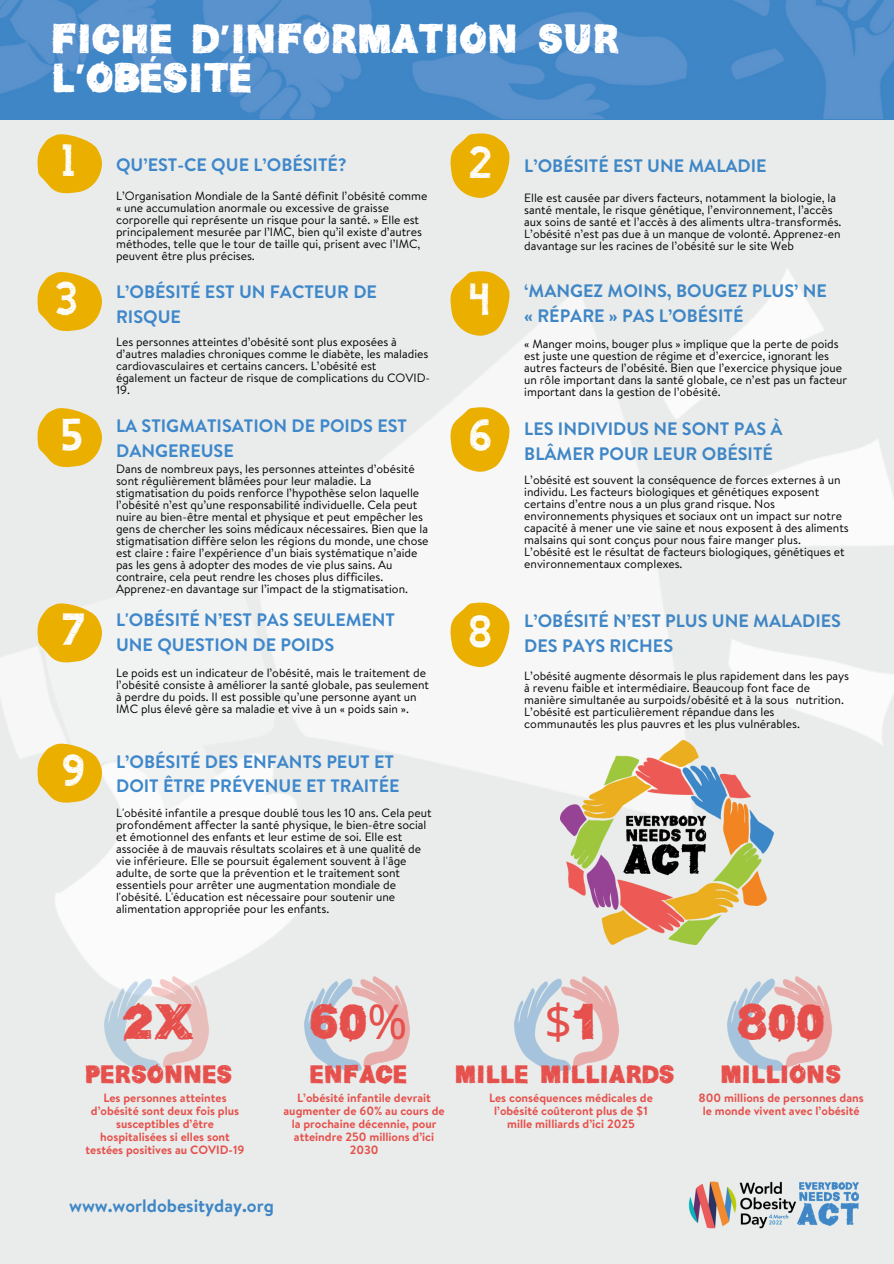
<style>
.page{position:relative;width:894px;height:1264px;background:#fff}
.page>*{position:absolute;margin:0;border:0;box-sizing:border-box;transform-origin:0 0}
.t1{font:48px "Helv Children";color:#e6504c}
.t2{font:48px "Noto Sans";color:#e6504c}
.t3{font:39px/38.2px "Helv Children";color:#fff}
.t4{font:31.95px "Illuminate";color:#fff}
.t5{font:24px "Helv Children";color:#e6504c}
.t6{font:23.4px "Helv Children";color:#fff}
.t7{font:700 18px/24.8px "Brandon Text";color:#3e87cb}
.t8{font:700 18px/24.8px "Brandon Text";color:#3f86c6}
.t9{font:12px/12px "Brandon Text";color:#000}
.t10{font:700 12px/13px "Brandon Text";color:#e6504c;text-align:center}
.s1{font-family:"Noto Sans"}
.s2{font-family:"Helv Children"}
</style>
<div class="page">
<div style="left:0;top:0;width:893px;height:1263px;background:#e9ecea"></div>
<svg style="left:37px;top:134px;width:65px;height:60px"></svg>
<svg style="left:450px;top:133px;width:60px;height:65px"></svg>
<img style="left:0;top:269px;width:893px;height:708px">
<svg style="left:36px;top:269px;width:67px;height:64px"></svg>
<svg style="left:448px;top:269px;width:64px;height:68px"></svg>
<svg style="left:36px;top:405px;width:67px;height:64px"></svg>
<svg style="left:448px;top:405px;width:64px;height:68px"></svg>
<svg style="left:36px;top:600px;width:67px;height:65px"></svg>
<svg style="left:448px;top:600px;width:64px;height:68px"></svg>
<svg style="left:36px;top:741px;width:67px;height:64px"></svg>
<img style="left:0;top:0;width:893px;height:119px">
<img style="left:103px;top:972px;width:108px;height:99px">
<img style="left:303px;top:972px;width:108px;height:99px">
<img style="left:512px;top:972px;width:108px;height:99px">
<img style="left:725px;top:972px;width:108px;height:99px">
<img style="left:688px;top:1181px;width:172px;height:48px">
<img style="left:560px;top:741px;width:213px;height:203px">
<p class="t3" style="left:51px;top:24px;width:570px">FICHE D'INFORMATION SUR<br>L'OBESITE</p>
<p class="t6" style="left:150px;top:43px;width:8px">,</p>
<p class="t6" style="left:238px;top:43px;width:8px">,</p>
<p class="t4" style="left:63px;top:143px;width:14px">1</p>
<p class="t7" style="left:116px;top:151px;width:232px">QU’EST-CE QUE L’OBÉSITÉ?</p>
<p class="t4" style="left:470px;top:144px;width:24px">2</p>
<p class="t8" style="left:524px;top:153px;width:244px">L’OBÉSITÉ EST UNE MALADIE</p>
<p class="t9" style="left:116px;top:189px;width:312px">L’Organisation Mondiale de la Santé définit l’obésité comme « une accumulation anormale ou excessive de graisse corporelle qui représente un risque pour la santé. » Elle est principalement mesurée par l’IMC, bien qu’il existe d’autres méthodes, telle que le tour de taille qui, prisent avec l’IMC, peuvent être plus précises.</p>
<p class="t9" style="left:524px;top:192px;width:319px">Elle est causée par divers facteurs, notamment la biologie, la santé mentale, le risque génétique, l’environnement, l’accès aux soins de santé et l’accès à des aliments ultra-transformés.<br>L’obésité n’est pas due à un manque de volonté. Apprenez-en davantage sur les racines de l’obésité sur le site Web</p>
<p class="t4" style="left:56px;top:281px;width:23px">3</p>
<p class="t7" style="left:116px;top:279px;width:262px">L’OBÉSITÉ EST UN FACTEUR DE<br>RISQUE</p>
<p class="t4" style="left:470px;top:282px;width:22px">4</p>
<p class="t8" style="left:524px;top:278px;width:304px">‘MANGEZ MOINS, BOUGEZ PLUS’ NE « RÉPARE » PAS L’OBÉSITÉ</p>
<p class="t9" style="left:116px;top:335px;width:315px">Les personnes atteintes d’obésité sont plus exposées à d’autres maladies chroniques comme le diabète, les maladies cardiovasculaires et certains cancers. L’obésité est également un facteur de risque de complications du COVID-19.</p>
<p class="t9" style="left:524px;top:337px;width:324px">« Manger moins, bouger plus » implique que la perte de poids est juste une question de régime et d’exercice, ignorant les autres facteurs de l’obésité. Bien que l’exercice physique joue un rôle important dans la santé globale, ce n’est pas un facteur important dans la gestion de l’obésité.</p>
<p class="t4" style="left:63px;top:417px;width:22px">5</p>
<p class="t7" style="left:116px;top:413px;width:292px">LA STIGMATISATION DE POIDS EST<br>DANGEREUSE</p>
<p class="t4" style="left:470px;top:418px;width:24px">6</p>
<p class="t8" style="left:524px;top:416px;width:260px">LES INDIVIDUS NE SONT PAS À<br>BLÂMER POUR LEUR OBÉSITÉ</p>
<p class="t9" style="left:116px;top:462px;width:314px">Dans de nombreux pays, les personnes atteintes d’obésité sont régulièrement blâmées pour leur maladie. La stigmatisation du poids renforce l’hypothèse selon laquelle l’obésité n’est qu’une responsabilité individuelle. Cela peut nuire au bien-être mental et physique et peut empêcher les gens de chercher les soins médicaux nécessaires. Bien que la stigmatisation diffère selon les régions du monde, une chose est claire : faire l’expérience d’un biais systématique n’aide pas les gens à adopter des modes de vie plus sains. Au contraire, cela peut rendre les choses plus difficiles.<br>Apprenez-en davantage sur l’impact de la stigmatisation.</p>
<p class="t9" style="left:524px;top:473px;width:326px">L’obésité est souvent la conséquence de forces externes à un individu. Les facteurs biologiques et génétiques exposent certains d’entre nous a un plus grand risque. Nos environnements physiques et sociaux ont un impact sur notre capacité à mener une vie saine et nous exposent à des aliments malsains qui sont conçus pour nous faire manger plus.<br>L’obésité est le résultat de facteurs biologiques, génétiques et environnementaux complexes.</p>
<p class="t7" style="left:116px;top:607px;width:280px">L'OBÉSITÉ N’EST PAS SEULEMENT<br>UNE QUESTION DE POIDS</p>
<p class="t8" style="left:524px;top:608px;width:318px">L’OBÉSITÉ N’EST PLUS UNE MALADIES<br>DES PAYS RICHES</p>
<p class="t4" style="left:63px;top:612px;width:23px">7</p>
<p class="t4" style="left:470px;top:613px;width:24px">8</p>
<p class="t9" style="left:116px;top:666px;width:314px">Le poids est un indicateur de l’obésité, mais le traitement de l’obésité consiste à améliorer la santé globale, pas seulement à perdre du poids. Il est possible qu’une personne ayant un IMC plus élevé gère sa maladie et vive à un « poids sain ».</p>
<p class="t9" style="left:524px;top:669px;width:326px">L’obésité augmente désormais le plus rapidement dans les pays à revenu faible et intermédiaire. Beaucoup font face de manière simultanée au surpoids/obésité et à la sous nutrition.<br>L’obésité est particulièrement répandue dans les communautés les plus pauvres et les plus vulnérables.</p>
<p class="t4" style="left:63px;top:752px;width:24px">9</p>
<p class="t7" style="left:116px;top:748px;width:285px">L’OBÉSITÉ DES ENFANTS PEUT ET<br>DOIT ÊTRE PRÉVENUE ET TRAITÉE</p>
<p class="t9" style="left:116px;top:806px;width:317px">L'obésité infantile a presque doublé tous les 10 ans. Cela peut profondément affecter la santé physique, le bien-être social et émotionnel des enfants et leur estime de soi. Elle est associée à de mauvais résultats scolaires et à une qualité de vie inférieure. Elle se poursuit également souvent à l'âge adulte, de sorte que la prévention et le traitement sont essentiels pour arrêter une augmentation mondiale de l'obésité. L'éducation est nécessaire pour soutenir une alimentation appropriée pour les enfants.</p>
<p class="t1" style="left:122px;top:1003px;width:73px">2X</p>
<p class="t5" style="left:84px;top:1065px;width:149px">PERSONNES</p>
<p class="t1" style="left:309px;top:1003px;width:99px">60<span class="s1">%</span></p>
<p class="t5" style="left:310px;top:1065px;width:98px">ENFACE</p>
<p class="t2" style="left:544px;top:987px;width:54px">$<span class="s2">1</span></p>
<p class="t5" style="left:455px;top:1065px;width:221px">MILLE MILLIARDS</p>
<p class="t1" style="left:736px;top:1003px;width:90px">800</p>
<p class="t5" style="left:720px;top:1065px;width:122px">MILLIONS</p>
<p class="t10" style="left:85px;top:1091px;width:160px">Les personnes atteintes d’obésité sont deux fois plus susceptibles d’être hospitalisées si elles sont testées positives au COVID-19</p>
<p class="t10" style="left:283px;top:1091px;width:163px">L’obésité infantile devrait augmenter de 60% au cours de la prochaine décennie, pour atteindre 250 millions d’ici<br>2030</p>
<p class="t10" style="left:489px;top:1091px;width:165px">Les conséquences médicales de l’obésité coûteront plus de $1 mille milliards d’ici 2025</p>
<p class="t10" style="left:698px;top:1091px;width:167px">800 millions de personnes dans le monde vivent avec l’obésité</p>
<p class="t8" style="left:69px;top:1192px;width:206px">www.worldobesityday.org</p>
</div>
